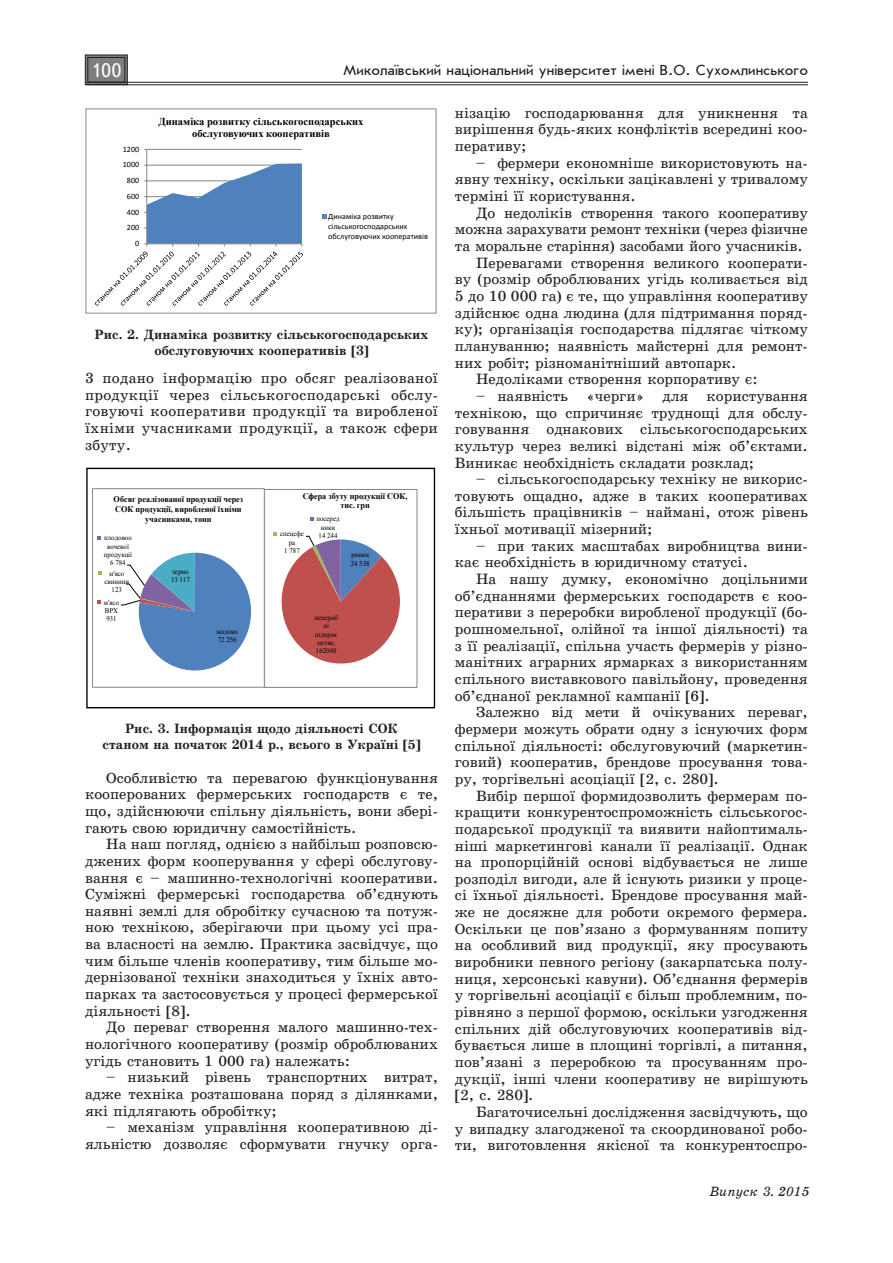
<style>
.page{position:relative;width:893px;height:1263px;background:#fff}
.page>*{position:absolute;margin:0;border:0;box-sizing:border-box;transform-origin:0 0}
.t1{font:19.5px "Ukrainian Text";color:#fff}
.t2{font:15px/16.6px "Ukrainian School";color:#231f20;text-align:justify}
.t3{font:15px "Ukrainian Journal Sans";color:#231f20}
.t4{font:700 13.5px/16.6px "Ukrainian School";color:#231f20;text-align:center}
.t5{font:italic 13.5px "Ukrainian School";color:#231f20}
.t6{font:700 10.5px/12.1px "Times New Roman";color:#000;text-align:center}
.t7{font:700 8.55px/9.9px "Times New Roman";color:#000;text-align:center;scale:.95 1}
.t8{font:8.1px/9.9px "Calibri";color:#000}
.t9{font:7.2px/8.2px "Times New Roman";color:#000;text-align:center;scale:.95 1}
</style>
<div class="page">
<svg style="left:85px;top:54px;width:43px;height:31px"></svg>
<div style="left:88px;top:57px;width:37px;height:25px;border:1px solid #231f20"></div>
<hr style="left:86px;top:82px;width:722px;height:1px;background:#231f20">
<hr style="left:86px;top:85px;width:722px;height:1px;background:#231f20">
<div style="left:86px;top:468px;width:349px;height:240px;border:1px solid #000"></div>
<svg style="left:97px;top:600px;width:4px;height:4px"></svg>
<svg style="left:98px;top:571px;width:3px;height:4px"></svg>
<svg style="left:97px;top:536px;width:4px;height:3px"></svg>
<svg style="left:120px;top:553px;width:131px;height:117px"></svg>
<svg style="left:273px;top:532px;width:127px;height:131px"></svg>
<div style="left:264px;top:489px;width:153px;height:199px;border:1px solid #868686"></div>
<hr style="left:147px;top:149px;width:155px;height:1px;background:#868686">
<hr style="left:146px;top:149px;width:1px;height:95px;background:#868686">
<svg style="left:95px;top:163px;width:208px;height:143px"></svg>
<svg style="left:322px;top:215px;width:4px;height:4px"></svg>
<h1 class="t1" style="left:91px;top:60px;width:32px">100</h1>
<p class="t3" style="left:343px;top:63px;width:466px">Миколаївський національний університет імені В.О. Сухомлинського</p>
<p class="t8" style="left:123px;top:144px;width:18px">1200</p>
<p class="t8" style="left:123px;top:160px;width:18px">1000</p>
<p class="t8" style="left:127px;top:176px;width:14px">800</p>
<p class="t8" style="left:127px;top:191px;width:14px">600</p>
<p class="t8" style="left:127px;top:207px;width:14px">400</p>
<p class="t8" style="left:127px;top:223px;width:14px">200</p>
<p class="t8" style="left:135px;top:239px;width:6px">0</p>
<p class="t6" style="left:158px;top:115px;width:206px">Динаміка розвитку сільськогосподарських обслуговуючих кооперативів</p>
<p class="t8" style="left:328px;top:212px;width:101px">Динаміка розвитку сільськогосподарських обслуговуючих кооперативів</p>
<p class="t4" style="left:95px;top:326px;width:335px">Рис. 2. Динаміка розвитку сільськогосподарських обслуговуючих кооперативів [3]</p>
<p class="t2" style="left:85px;top:370px;width:354px">3 подано інформацію про обсяг реалізованої продукції через сільськогосподарські обслу&shy;говуючі кооперативи продукції та виробленої їхніми учасниками продукції, а також сфери збуту.</p>
<p class="t7" style="left:114px;top:494px;width:138px">Обсяг реалізованої продукції через<br>СОК продукції, виробленої їхніми учасниками, тонн</p>
<p class="t9" style="left:104px;top:534px;width:31px">плодовоо вочевої продукції<br>6 784</p>
<p class="t9" style="left:104px;top:569px;width:27px">м'ясо свинини<br>123</p>
<p class="t9" style="left:104px;top:598px;width:17px;text-align:left">м'ясо<br>ВРХ<br>931</p>
<p class="t9" style="left:171px;top:567px;width:21px;text-align:left">зерно<br>13 117</p>
<p class="t9" style="left:217px;top:627px;width:24px;text-align:left">молоко<br>72 256</p>
<p class="t7" style="left:303px;top:490px;width:112px">Сфера збуту продукції СОК, тис. грн</p>
<p class="t9" style="left:280px;top:530px;width:27px">спецсфе ра<br>1 787</p>
<p class="t9" style="left:316px;top:515px;width:26px">посеред ники<br>14 244</p>
<p class="t9" style="left:351px;top:551px;width:21px;text-align:left">ринки<br>24 538</p>
<p class="t9" style="left:314px;top:614px;width:26px">пепероб ні підприє мства;<br>162048</p>
<p class="t4" style="left:103px;top:720px;width:319px">Рис. 3. Інформація щодо діяльності СОК станом на початок 2014 р., всього в Україні [5]</p>
<p class="t2" style="left:85px;top:769px;width:354px;text-indent:21px">Особливістю та перевагою функціонування кооперованих фермерських господарств є те, що, здійснюючи спільну діяльність, вони збері&shy;гають свою юридичну самостійність.</p>
<p class="t2" style="left:85px;top:836px;width:354px;text-indent:21px">На наш погляд, однією з найбільш розповсю&shy;джених форм кооперування у сфері обслугову&shy;вання є – машинно-технологічні кооперативи.<br>Суміжні фермерські господарства об’єднують наявні землі для обробітку сучасною та потуж&shy;ною технікою, зберігаючи при цьому усі пра&shy;ва власності на землю. Практика засвідчує, що чим більше членів кооперативу, тим більше мо&shy;дернізованої техніки знаходиться у їхніх авто&shy;парках та застосовується у процесі фермерської діяльності [8].</p>
<p class="t2" style="left:85px;top:1019px;width:354px;text-indent:21px">До переваг створення малого машинно-тех&shy;нологічного кооперативу (розмір оброблюваних угідь становить 1 000 га) належать:</p>
<p class="t2" style="left:85px;top:1069px;width:354px;text-indent:21px">– низький рівень транспортних витрат, адже техніка розташована поряд з ділянками, які підлягають обробітку;</p>
<p class="t2" style="left:85px;top:1119px;width:354px;text-align:right">– механізм управління кооперативною ді&shy;яльністю дозволяє сформувати гнучку орга-</p>
<p class="t2" style="left:455px;top:104px;width:354px">нізацію господарювання для уникнення та вирішення будь-яких конфліктів всередині коо&shy;перативу;</p>
<p class="t2" style="left:455px;top:154px;width:354px;text-indent:21px">– фермери економніше використовують на&shy;явну техніку, оскільки зацікавлені у тривалому терміні її користування.</p>
<p class="t2" style="left:476px;top:204px;width:333px">До недоліків створення такого кооперативу</p>
<p class="t2" style="left:455px;top:221px;width:354px">можна зарахувати ремонт техніки (через фізичне</p>
<p class="t2" style="left:455px;top:238px;width:349px">та моральне старіння) засобами його учасників.</p>
<p class="t2" style="left:476px;top:254px;width:333px">Перевагами створення великого кооперати-</p>
<p class="t2" style="left:455px;top:271px;width:354px">ву (розмір оброблюваних угідь коливається від</p>
<p class="t2" style="left:455px;top:288px;width:354px">5 до 10 000 га) є те, що управління кооперативу</p>
<p class="t2" style="left:455px;top:304px;width:354px">здійснює одна людина (для підтримання поряд-</p>
<p class="t2" style="left:455px;top:321px;width:354px">ку); організація господарства підлягає чіткому</p>
<p class="t2" style="left:455px;top:338px;width:354px">плануванню; наявність майстерні для ремонт-</p>
<p class="t2" style="left:455px;top:354px;width:283px">них робіт; різноманітніший автопарк.</p>
<p class="t2" style="left:476px;top:371px;width:283px">Недоліками створення корпоративу є:</p>
<p class="t2" style="left:455px;top:387px;width:354px;text-indent:21px">– наявність «черги» для користування технікою, що спричиняє труднощі для обслу&shy;говування однакових сільськогосподарських культур через великі відстані між об’єктами.<br>Виникає необхідність складати розклад;</p>
<p class="t2" style="left:455px;top:471px;width:354px;text-indent:21px">– сільськогосподарську техніку не викорис&shy;товують ощадно, адже в таких кооперативах більшість працівників – наймані, отож рівень їхньої мотивації мізерний;</p>
<p class="t2" style="left:455px;top:537px;width:354px;text-indent:21px">– при таких масштабах виробництва вини&shy;кає необхідність в юридичному статусі.</p>
<p class="t2" style="left:455px;top:571px;width:354px;text-indent:21px">На нашу думку, економічно доцільними об’єднаннями фермерських господарств є коо&shy;перативи з переробки виробленої продукції (бо&shy;рошномельної, олійної та іншої діяльності) та з її реалізації, спільна участь фермерів у різно&shy;манітних аграрних ярмарках з використанням спільного виставкового павільйону, проведення об’єднаної рекламної кампанії [6].</p>
<p class="t2" style="left:455px;top:704px;width:354px;text-indent:21px">Залежно від мети й очікуваних переваг, фермери можуть обрати одну з існуючих форм спільної діяльності: обслуговуючий (маркетин&shy;говий) кооператив, брендове просування това&shy;ру, торгівельні асоціації [2, с. 280].</p>
<p class="t2" style="left:455px;top:787px;width:354px;text-indent:21px">Вибір першої формидозволить фермерам по&shy;кращити конкурентоспроможність сільськогос&shy;подарської продукції та виявити найоптималь&shy;ніші маркетингові канали її реалізації. Однак на пропорційній основі відбувається не лише розподіл вигоди, але й існують ризики у проце&shy;сі їхньої діяльності. Брендове просування май&shy;же не досяжне для роботи окремого фермера.<br>Оскільки це пов’язано з формуванням попиту на особливий вид продукції, яку просувають виробники певного регіону (закарпатська полу&shy;ниця, херсонські кавуни). Об’єднання фермерів у торгівельні асоціації є більш проблемним, по&shy;рівняно з першої формою, оскільки узгодження спільних дій обслуговуючих кооперативів від&shy;бувається лише в площині торгівлі, а питання, пов’язані з переробкою та просуванням про&shy;дукції, інші члени кооперативу не вирішують [2, с. 280].</p>
<p class="t2" style="left:455px;top:1103px;width:354px;text-indent:21px">Багаточисельні дослідження засвідчують, що у випадку злагодженої та скоординованої робо&shy;ти, виготовлення якісної та конкурентоспро-</p>
<p class="t5" style="left:709px;top:1183px;width:102px">Випуск 3. 2015</p>
</div>
